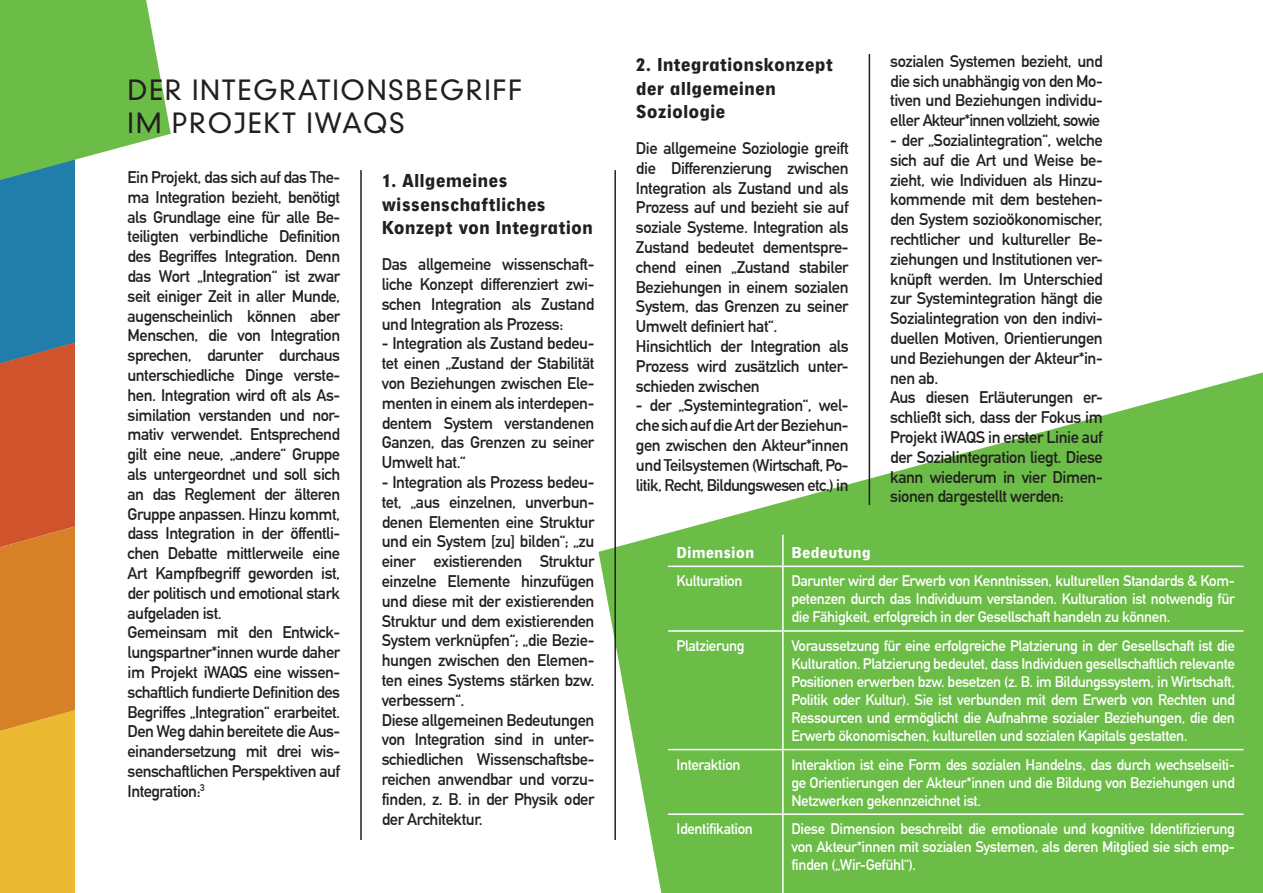
<style>
.page{position:relative;width:1263px;height:893px;background:#fff}
.page>*{position:absolute;margin:0;border:0;box-sizing:border-box;transform-origin:0 0}
.t1{font:300 27px/32.4px "DIN Neuzeit Grotesk Std";letter-spacing:.06em;color:#231f20}
.t2{font:900 19.5px/23.4px "Neuzeit Grotesk Cond W01";color:#231f20}
.t3{font:700 16.5px/19.8px "DIN Alternate";letter-spacing:-.025em;color:#231f20}
.t4{font:900 16.5px "Neuzeit Grotesk Cond W01";color:#fff}
.t5{font:700 15px/18px "DIN Alternate";letter-spacing:-.025em;color:#fff;text-align:justify}
</style>
<div class="page">
<svg style="left:598px;top:372px;width:665px;height:521px;fill:#6bbd47"></svg>
<svg style="left:0;top:0;width:171px;height:893px"></svg>
<hr style="left:360px;top:170px;width:2px;height:670px;background:#231f20">
<hr style="left:614px;top:170px;width:2px;height:670px;background:#231f20">
<hr style="left:869px;top:54px;width:1px;height:451px;background:#231f20">
<hr style="left:782px;top:535px;width:2px;height:31px;background:#fff">
<hr style="left:668px;top:566px;width:115px;height:1px;background:#fff">
<hr style="left:783px;top:566px;width:460px;height:1px;background:#fff">
<hr style="left:782px;top:567px;width:2px;height:63px;background:#fff">
<hr style="left:668px;top:630px;width:115px;height:2px;background:#fff">
<hr style="left:783px;top:630px;width:460px;height:2px;background:#fff">
<hr style="left:782px;top:632px;width:2px;height:117px;background:#fff">
<hr style="left:668px;top:749px;width:115px;height:1px;background:#fff">
<hr style="left:783px;top:749px;width:460px;height:1px;background:#fff">
<hr style="left:782px;top:750px;width:2px;height:63px;background:#fff">
<hr style="left:668px;top:813px;width:115px;height:2px;background:#fff">
<hr style="left:783px;top:813px;width:460px;height:2px;background:#fff">
<hr style="left:782px;top:815px;width:2px;height:78px;background:#fff">
<h1 class="t1" style="left:128px;top:74px;width:396px">DER INTEGRATIONSBEGRIFF<br>IM PROJEKT IWAQS</h1>
<p class="t3" style="left:128px;top:166px;width:214px">Ein Projekt, das sich auf das The&shy;ma Integration bezieht, benötigt als Grundlage eine für alle Be&shy;teiligten verbindliche Definition des Begriffes Integration. Denn das Wort „Integration“ ist zwar seit einiger Zeit in aller Munde, augenscheinlich können aber<br>Menschen, die von Integration sprechen, darunter durchaus unterschiedliche Dinge verste&shy;hen. Integration wird oft als As&shy;similation verstanden und nor&shy;mativ verwendet. Entsprechend gilt eine neue, „andere“ Gruppe als untergeordnet und soll sich an das Reglement der älteren<br>Gruppe anpassen. Hinzu kommt, dass Integration in der öffentli&shy;chen Debatte mittlerweile eine<br>Art Kampfbegriff geworden ist, der politisch und emotional stark aufgeladen ist.<br>Gemeinsam mit den Entwick&shy;lungspartner*innen wurde daher im Projekt iWAQS eine wissen&shy;schaftlich fundierte Definition des<br>Begriffes „Integration“ erarbeitet.<br>Den Weg dahin bereitete die Aus&shy;einandersetzung mit drei wis&shy;senschaftlichen Perspektiven auf<br>Integration:<sup>3</sup></p>
<p class="t2" style="left:382px;top:169px;width:213px">1. Allgemeines wissenschaftliches<br>Konzept von Integration</p>
<p class="t3" style="left:382px;top:253px;width:214px;text-align:justify">Das allgemeine wissenschaft&shy;liche Konzept differenziert zwi&shy;schen Integration als Zustand und Integration als Prozess:</p>
<p class="t3" style="left:382px;top:333px;width:214px;text-align:justify">- Integration als Zustand bedeu&shy;tet einen „Zustand der Stabilität von Beziehungen zwischen Ele&shy;menten in einem als interdepen&shy;dentem System verstandenen Ganzen, das Grenzen zu seiner Umwelt hat.“</p>
<p class="t3" style="left:382px;top:471px;width:214px">- Integration als Prozess bedeu&shy;tet, „aus einzelnen, unverbun&shy;denen Elementen eine Struktur und ein System [zu] bilden“; „zu einer existierenden Struktur einzelne Elemente hinzufügen und diese mit der existierenden<br>Struktur und dem existierenden<br>System verknüpfen“; „die Bezie&shy;hungen zwischen den Elemen&shy;ten eines Systems stärken bzw. verbessern“.<br>Diese allgemeinen Bedeutungen von Integration sind in unter&shy;schiedlichen Wissenschaftsbe&shy;reichen anwendbar und vorzu&shy;finden, z. B. in der Physik oder der Architektur.</p>
<p class="t2" style="left:636px;top:53px;width:198px">2. Integrationskonzept der allgemeinen<br>Soziologie</p>
<p class="t3" style="left:636px;top:137px;width:214px">Die allgemeine Soziologie greift die Differenzierung zwischen<br>Integration als Zustand und als<br>Prozess auf und bezieht sie auf soziale Systeme. Integration als<br>Zustand bedeutet dementspre&shy;chend einen „Zustand stabiler<br>Beziehungen in einem sozialen<br>System, das Grenzen zu seiner<br>Umwelt definiert hat“.<br>Hinsichtlich der Integration als<br>Prozess wird zusätzlich unter&shy;schieden zwischen</p>
<p class="t3" style="left:636px;top:395px;width:214px;text-align:justify">- der „Systemintegration“, wel&shy;che sich auf die Art der Beziehun&shy;gen zwischen den Akteur*innen und Teilsystemen (Wirtschaft, Po&shy;litik, Recht, Bildungswesen etc.) in</p>
<p class="t3" style="left:890px;top:50px;width:214px;text-align:justify">sozialen Systemen bezieht, und die sich unabhängig von den Mo&shy;tiven und Beziehungen individu&shy;eller Akteur*innen vollzieht, sowie</p>
<p class="t3" style="left:890px;top:129px;width:214px">- der „Sozialintegration“, welche sich auf die Art und Weise be&shy;zieht, wie Individuen als Hinzu&shy;kommende mit dem bestehen&shy;den System sozioökonomischer, rechtlicher und kultureller Be&shy;ziehungen und Institutionen ver&shy;knüpft werden. Im Unterschied zur Systemintegration hängt die<br>Sozialintegration von den indivi&shy;duellen Motiven, Orientierungen und Beziehungen der Akteur*in&shy;nen ab.<br>Aus diesen Erläuterungen er&shy;schließt sich, dass der Fokus im<br>Projekt iWAQS in erster Linie auf der Sozialintegration liegt. Diese kann wiederum in vier Dimen&shy;sionen dargestellt werden:</p>
<p class="t4" style="left:676px;top:543px;width:79px">Dimension</p>
<p class="t4" style="left:791px;top:543px;width:81px">Bedeutung</p>
<p class="t5" style="left:676px;top:571px;width:67px">Kulturation</p>
<p class="t5" style="left:791px;top:571px;width:445px">Darunter wird der Erwerb von Kenntnissen, kulturellen Standards &amp; Kom&shy;petenzen durch das Individuum verstanden. Kulturation ist notwendig für die Fähigkeit, erfolgreich in der Gesellschaft handeln zu können.</p>
<p class="t5" style="left:676px;top:636px;width:69px">Platzierung</p>
<p class="t5" style="left:791px;top:636px;width:445px">Voraussetzung für eine erfolgreiche Platzierung in der Gesellschaft ist die Kulturation. Platzierung bedeutet, dass Individuen gesellschaftlich relevante Positionen erwerben bzw. besetzen (z. B. im Bildungssystem, in Wirtschaft, Politik oder Kultur). Sie ist verbunden mit dem Erwerb von Rechten und Ressourcen und ermöglicht die Aufnahme sozialer Beziehungen, die den Erwerb ökonomischen, kulturellen und sozialen Kapitals gestatten.</p>
<p class="t5" style="left:676px;top:754px;width:66px">Interaktion</p>
<p class="t5" style="left:791px;top:754px;width:445px">Interaktion ist eine Form des sozialen Handelns, das durch wechselseiti&shy;ge Orientierungen der Akteur*innen und die Bildung von Beziehungen und Netzwerken gekennzeichnet ist.</p>
<p class="t5" style="left:676px;top:819px;width:78px">Identifikation</p>
<p class="t5" style="left:791px;top:819px;width:445px">Diese Dimension beschreibt die emotionale und kognitive Identifizierung von Akteur*innen mit sozialen Systemen, als deren Mitglied sie sich emp&shy;finden („Wir-Gefühl“).</p>
</div>
